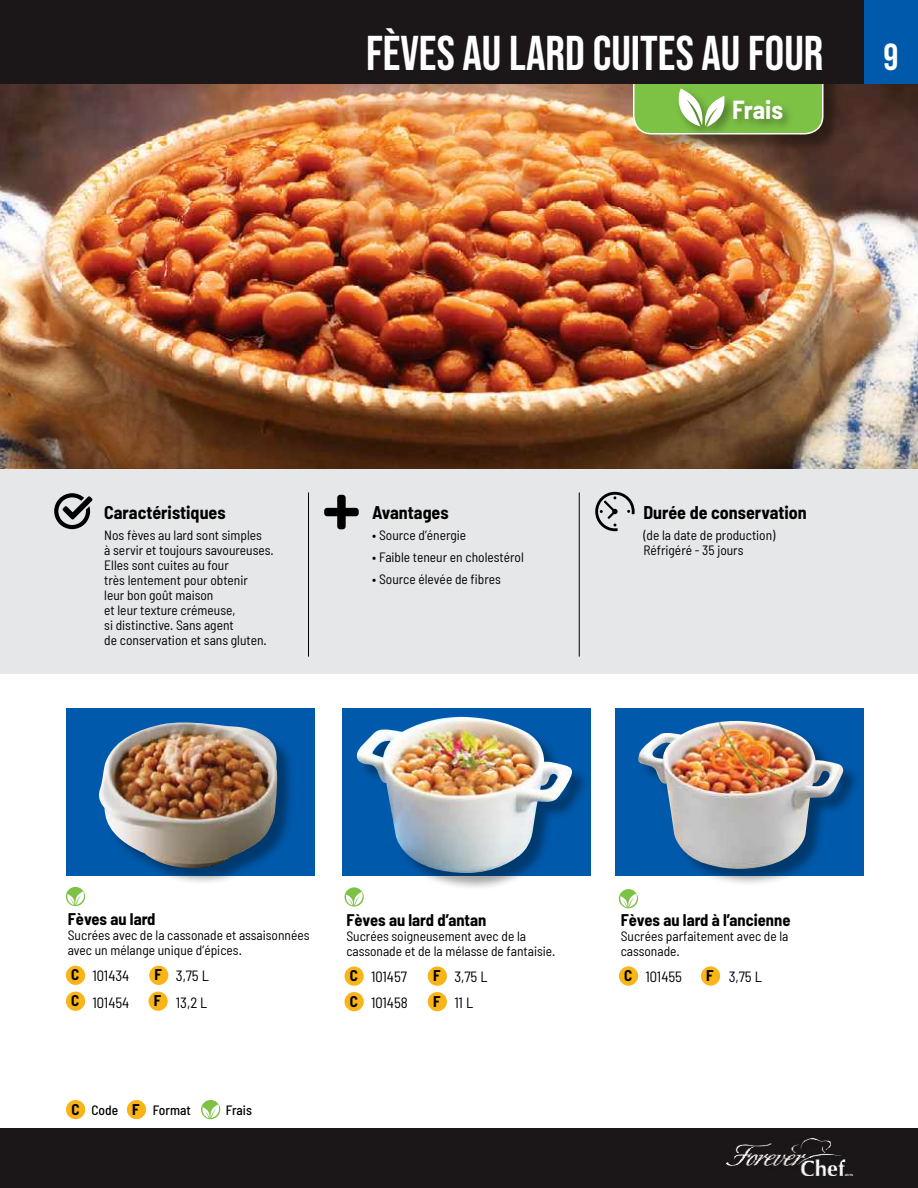
<style>
.page{position:relative;width:918px;height:1188px;background:#fff}
.page>*{position:absolute;margin:0;border:0;box-sizing:border-box;transform-origin:0 0}
.t1{font:48.6px "Bebas Neue";color:#fff}
.t2{font:700 semi-condensed 25.5px "Barlow";letter-spacing:-.005em;color:#fff}
.t3{font:700 semi-condensed 18px "Barlow";color:#000}
.t4{font:700 semi-condensed 16.5px "Barlow";color:#000}
.t5{font:700 semi-condensed 15.15px "Barlow";color:#000}
.t6{font:semi-condensed 14.85px "Barlow";color:#000}
.t7{font:semi-condensed 13.5px/15px "Barlow";color:#000}
.t8{font:500 semi-condensed 13.5px "Barlow";color:#000}
.s1{font-size:37.5px}
.s2{font-weight:700;font-size:15.15px}
</style>
<div class="page">
<div style="left:0;top:1128px;width:918px;height:60px;background:#1b1718"></div>
<img style="left:726px;top:1138px;width:126px;height:38px">
<div style="left:66px;top:1100px;width:19px;height:19px;background:#f9b417;border-radius:50%"></div>
<div style="left:127px;top:1100px;width:19px;height:19px;background:#f9b417;border-radius:50%"></div>
<svg style="left:201px;top:1100px;width:19px;height:19px"></svg>
<svg style="left:202px;top:1104px;width:18px;height:14px"></svg>
<div style="left:0;top:469px;width:918px;height:205px;background:#e6e7e8"></div>
<div style="left:66px;top:708px;width:248px;height:168px;background:#0059aa"></div>
<img style="left:0;top:83px;width:918px;height:386px">
<svg style="left:54px;top:493px;width:38px;height:36px"></svg>
<svg style="left:324px;top:495px;width:35px;height:34px"></svg>
<svg style="left:595px;top:492px;width:39px;height:39px"></svg>
<hr style="left:308px;top:492px;width:1px;height:165px;background:#000">
<hr style="left:579px;top:492px;width:1px;height:165px;background:#000">
<div style="left:100px;top:724px;width:195px;height:162px;background:#000;opacity:.36"></div>
<img style="left:99px;top:722px;width:181px;height:146px">
<div style="left:616px;top:708px;width:248px;height:168px;background:#0059aa"></div>
<div style="left:640px;top:722px;width:220px;height:164px;background:#000;opacity:.36"></div>
<img style="left:638px;top:721px;width:206px;height:150px">
<div style="left:342px;top:708px;width:249px;height:168px;background:#0059aa"></div>
<div style="left:359px;top:718px;width:230px;height:173px;background:#000;opacity:.35"></div>
<img style="left:356px;top:717px;width:216px;height:156px">
<div style="left:66px;top:966px;width:19px;height:19px;background:#f9b417;border-radius:50%"></div>
<div style="left:149px;top:966px;width:19px;height:19px;background:#f9b417;border-radius:50%"></div>
<div style="left:66px;top:992px;width:19px;height:19px;background:#f9b417;border-radius:50%"></div>
<div style="left:149px;top:992px;width:19px;height:19px;background:#f9b417;border-radius:50%"></div>
<svg style="left:66px;top:887px;width:19px;height:19px"></svg>
<svg style="left:67px;top:891px;width:18px;height:14px"></svg>
<div style="left:345px;top:967px;width:19px;height:19px;background:#f9b417;border-radius:50%"></div>
<div style="left:428px;top:967px;width:19px;height:19px;background:#f9b417;border-radius:50%"></div>
<div style="left:345px;top:992px;width:19px;height:19px;background:#f9b417;border-radius:50%"></div>
<div style="left:428px;top:992px;width:19px;height:19px;background:#f9b417;border-radius:50%"></div>
<svg style="left:345px;top:887px;width:19px;height:20px"></svg>
<svg style="left:345px;top:892px;width:19px;height:14px"></svg>
<div style="left:619px;top:966px;width:19px;height:20px;background:#f9b417;border-radius:50%"></div>
<div style="left:701px;top:966px;width:19px;height:20px;background:#f9b417;border-radius:50%"></div>
<svg style="left:619px;top:889px;width:19px;height:19px"></svg>
<svg style="left:620px;top:894px;width:18px;height:13px"></svg>
<div style="left:634px;top:34px;width:207px;height:118px;background:#000;opacity:.36"></div>
<div style="left:634px;top:33px;width:189px;height:101px;background:#7dc245;border-radius:18px"></div>
<div style="left:633px;top:33px;width:191px;height:101px;border:2px solid #fff;border-radius:18px"></div>
<div style="left:730px;top:98px;width:65px;height:34px;background:#000;opacity:.34"></div>
<div style="left:675px;top:86px;width:62px;height:53px;background:#000;opacity:.34"></div>
<svg style="left:676px;top:89px;width:50px;height:38px"></svg>
<div style="left:0;top:0;width:918px;height:83px;background:#1b1718"></div>
<div style="left:864px;top:0;width:54px;height:83px;background:#0059aa"></div>
<h1 class="t1" style="left:366px;top:26px;width:534px">FÈVES AU LARD CUITES AU FOUR <span class="s1">9</span></h1>
<h2 class="t2" style="left:732px;top:94px;width:52px">Frais</h2>
<h3 class="t3" style="left:104px;top:501px;width:123px">Caractéristiques</h3>
<p class="t7" style="left:104px;top:528px;width:171px">Nos fèves au lard sont simples<br>à servir et toujours savoureuses.<br>Elles sont cuites au four<br>très lentement pour obtenir<br>leur bon goût maison<br>et leur texture crémeuse,<br>si distinctive. Sans agent<br>de conservation et sans gluten.</p>
<h3 class="t3" style="left:372px;top:501px;width:78px">Avantages</h3>
<p class="t7" style="left:372px;top:528px;width:96px">• Source d’énergie</p>
<p class="t7" style="left:372px;top:549px;width:153px">• Faible teneur en cholestérol</p>
<p class="t7" style="left:372px;top:571px;width:130px">• Source élevée de fibres</p>
<h3 class="t3" style="left:643px;top:501px;width:165px">Durée de conservation</h3>
<p class="t7" style="left:643px;top:528px;width:134px">(de la date de production)<br>Réfrigéré - 35 jours</p>
<p class="t4" style="left:68px;top:909px;width:89px">Fèves au lard</p>
<p class="t7" style="left:68px;top:927px;width:243px">Sucrées avec de la cassonade et assaisonnées avec un mélange unique d’épices.</p>
<p class="t6" style="left:93px;top:967px;width:38px">101434</p>
<p class="t6" style="left:176px;top:967px;width:35px">3,75 L</p>
<p class="t6" style="left:93px;top:993px;width:38px">101454</p>
<p class="t6" style="left:176px;top:993px;width:33px">13,2 L</p>
<p class="t5" style="left:71px;top:965px;width:10px">C</p>
<p class="t5" style="left:154px;top:965px;width:9px">F</p>
<p class="t5" style="left:71px;top:991px;width:10px">C</p>
<p class="t5" style="left:154px;top:991px;width:9px">F</p>
<p class="t8" style="left:71px;top:1101px;width:121px"><span class="s2">C</span> Code <span class="s2">F</span> Format</p>
<p class="t8" style="left:226px;top:1101px;width:28px">Frais</p>
<p class="t4" style="left:346px;top:910px;width:142px">Fèves au lard d’antan</p>
<p class="t7" style="left:346px;top:928px;width:210px">Sucrées soigneusement avec de la cassonade et de la mélasse de fantaisie.</p>
<p class="t6" style="left:371px;top:968px;width:37px">101457</p>
<p class="t6" style="left:454px;top:968px;width:35px">3,75 L</p>
<p class="t6" style="left:371px;top:994px;width:38px">101458</p>
<p class="t6" style="left:454px;top:994px;width:20px">11 L</p>
<p class="t5" style="left:350px;top:966px;width:10px">C</p>
<p class="t5" style="left:433px;top:966px;width:9px">F</p>
<p class="t5" style="left:350px;top:992px;width:10px">C</p>
<p class="t5" style="left:433px;top:992px;width:9px">F</p>
<p class="t4" style="left:621px;top:910px;width:171px">Fèves au lard à l’ancienne</p>
<p class="t7" style="left:621px;top:928px;width:169px">Sucrées parfaitement avec de la cassonade.</p>
<p class="t6" style="left:624px;top:968px;width:59px"><span class="s2">C</span> 101455</p>
<p class="t6" style="left:706px;top:968px;width:57px"><span class="s2">F</span> 3,75 L</p>
</div>
